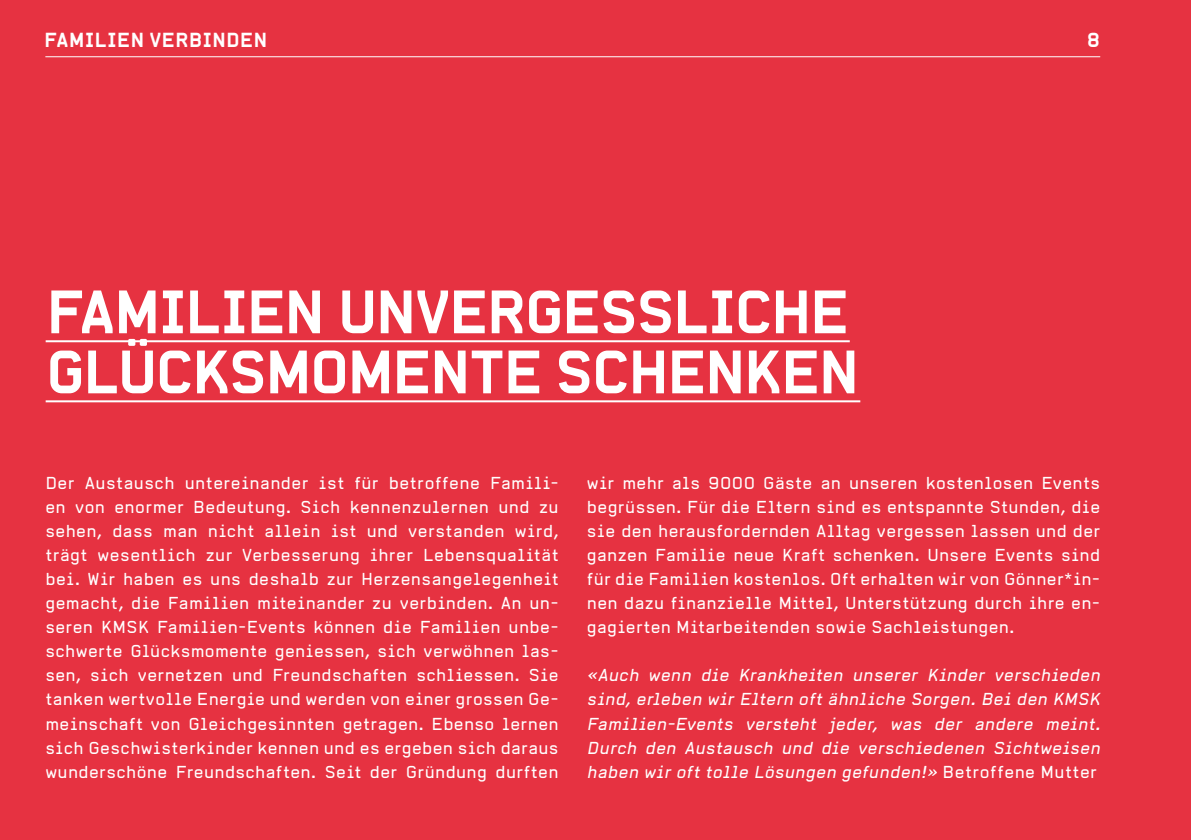
<style>
.page{position:relative;width:1191px;height:840px;background:#fff}
.page>*{position:absolute;margin:0;border:0;box-sizing:border-box;transform-origin:0 0}
.t1{font:700 60px/60px "Alpha Headline Pre";letter-spacing:-.04em;color:#fff}
.t2{font:700 20px "Alpha Headline Pro";letter-spacing:.005em;color:#fff}
.Lauftext{font:17px/24px "Alpha Headline Pro";letter-spacing:.02em;color:#fff;text-align:justify}
.Lauftext-2{font:italic 17px/24px "Alpha Headline Pro";letter-spacing:.02em;color:#fff;text-align:justify}
.s1{font-style:normal}
</style>
<div class="page">
<div style="left:0;top:0;width:1191px;height:839px;background:#e63241"></div>
<hr style="left:45px;top:56px;width:1055px;height:1px;background:#fff">
<hr style="left:46px;top:340px;width:803px;height:2px;background:#fff">
<hr style="left:46px;top:400px;width:814px;height:2px;background:#fff">
<p class="t2" style="left:44px;top:28px;width:225px">FAMILIEN VERBINDEN</p>
<p class="t2" style="left:1086px;top:28px;width:15px">8</p>
<h1 class="t1" style="left:46px;top:281px;width:816px">FAMILIEN UNVERGESSLICHE<br>GLÜCKSMOMENTE SCHENKEN</h1>
<p class="Lauftext" style="left:45px;top:470px;width:515px">Der Austausch untereinander ist für betroffene Famili&shy;en von enormer Bedeutung. Sich kennenzulernen und zu sehen, dass man nicht allein ist und verstanden wird, trägt wesentlich zur Verbesserung ihrer Lebensqualität bei. Wir haben es uns deshalb zur Herzensangelegenheit gemacht, die Familien miteinander zu verbinden. An un&shy;seren KMSK Familien-Events können die Familien unbe&shy;schwerte Glücksmomente geniessen, sich verwöhnen las&shy;sen, sich vernetzen und Freundschaften schliessen. Sie tanken wertvolle Energie und werden von einer grossen Ge&shy;meinschaft von Gleichgesinnten getragen. Ebenso lernen sich Geschwisterkinder kennen und es ergeben sich daraus wunderschöne Freundschaften. Seit der Gründung durften</p>
<p class="Lauftext" style="left:587px;top:470px;width:515px">wir mehr als 9000 Gäste an unseren kostenlosen Events begrüssen. Für die Eltern sind es entspannte Stunden, die sie den herausfordernden Alltag vergessen lassen und der ganzen Familie neue Kraft schenken. Unsere Events sind für die Familien kostenlos. Oft erhalten wir von Gönner*in&shy;nen dazu finanzielle Mittel, Unterstützung durch ihre en&shy;gagierten Mitarbeitenden sowie Sachleistungen.</p>
<p class="Lauftext-2" style="left:587px;top:663px;width:515px">«Auch wenn die Krankheiten unserer Kinder verschieden sind, erleben wir Eltern oft ähnliche Sorgen. Bei den KMSK Familien-Events versteht jeder, was der andere meint.<br>Durch den Austausch und die verschiedenen Sichtweisen haben wir oft tolle Lösungen gefunden!» <span class="s1">Betroffene Mutter</span></p>
</div>
